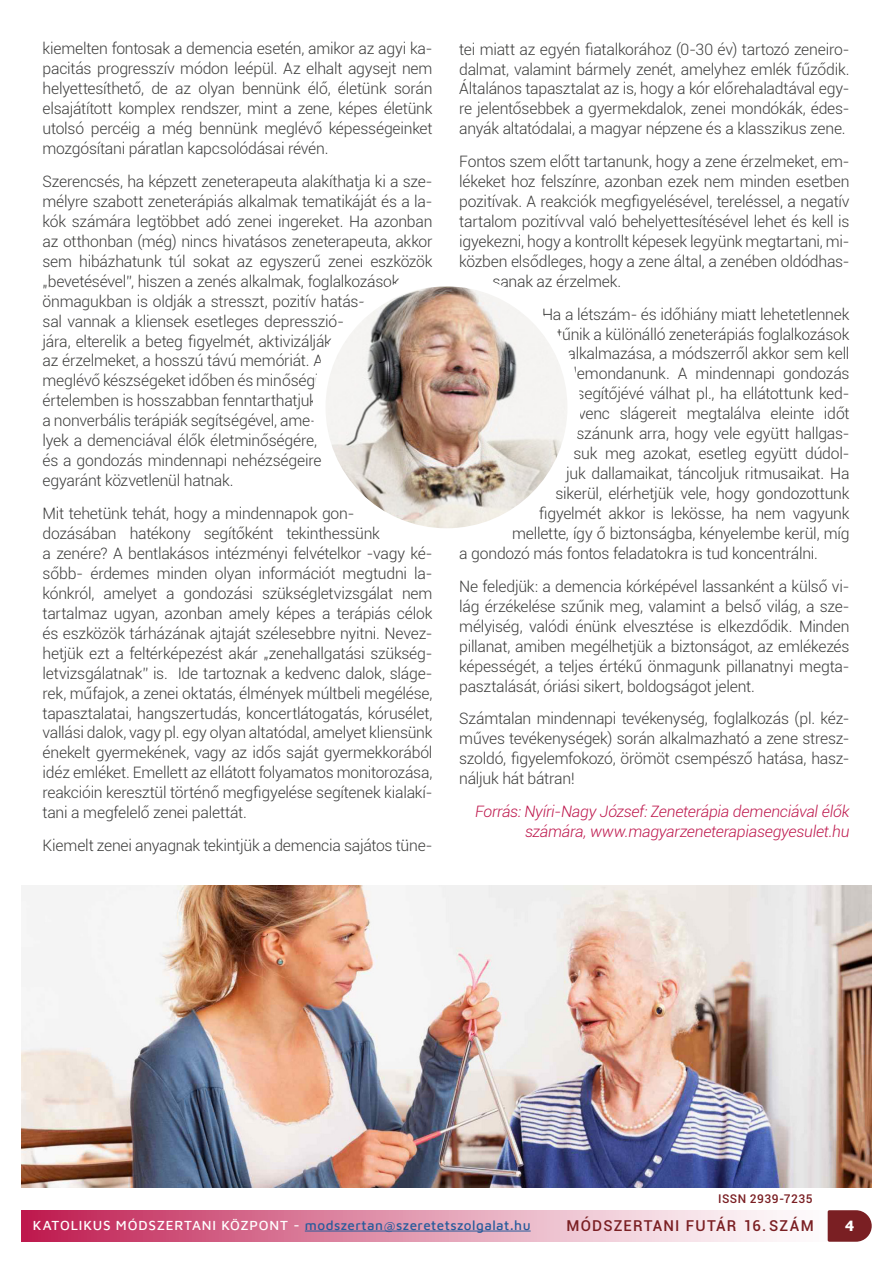
<style>
.page{position:relative;width:893px;height:1263px;background:#fff}
.page>*{position:absolute;margin:0;border:0;box-sizing:border-box;transform-origin:0 0}
.t1{font:300 15.75px/20px "Roboto";letter-spacing:-.015em;color:#3c3c3b;text-align:justify}
.t2{font:italic 300 15.75px/20px "Roboto";letter-spacing:-.015em;color:#be184d;text-align:right}
.t3{font:700 15.75px "Maven Pro";color:#fff}
.t4{font:500 15px "Roboto";letter-spacing:.08em;color:#7a1f23}
.t5{font:500 13.5px "Maven Pro";letter-spacing:.035em;color:#275b9b}
.t6{font:500 12px "Roboto";letter-spacing:.04em;color:#7a1f23}
.s1{color:#fff}
</style>
<div class="page">
<div style="left:21px;top:1210px;width:837px;height:32px;background:linear-gradient(to right,#bf2356,#fff)"></div>
<hr style="left:305px;top:1231px;width:226px;height:1px;background:#275b9b">
<svg style="left:828px;top:1210px;width:44px;height:32px"></svg>
<img style="left:21px;top:886px;width:851px;height:302px">
<img style="left:327px;top:288px;width:239px;height:239px">
<div style="left:313px;top:274px;width:267px;height:267px;border:13px solid #fff;border-radius:50%"></div>
<p class="t1" style="left:43px;top:38px;width:392px">kiemelten fontosak a demencia esetén, amikor az agyi ka&shy;pacitás progresszív módon leépül. Az elhalt agysejt nem helyettesíthető, de az olyan bennünk élő, életünk során elsajátított komplex rendszer, mint a zene, képes életünk utolsó percéig a még bennünk meglévő képességeinket mozgósítani páratlan kapcsolódásai révén.</p>
<p class="t1" style="left:43px;top:171px;width:392px;text-align:left">Szerencsés, ha képzett zeneterapeuta alakíthatja ki a sze&shy;mélyre szabott zeneterápiás alkalmak tematikáját és a la&shy;kók számára legtöbbet adó zenei ingereket. Ha azonban az otthonban (még) nincs hivatásos zeneterapeuta, akkor sem hibázhatunk túl sokat az egyszerű zenei eszközök „bevetésével”, hiszen a zenés alkalmak, foglalkozások önmagukban is oldják a stresszt, pozitív hatás-<br>sal vannak a kliensek esetleges depresszió-<br>jára, elterelik a beteg figyelmét, aktivizálják<br>az érzelmeket, a hosszú távú memóriát. A<br>meglévő készségeket időben és minőségi<br>értelemben is hosszabban fenntarthatjuk<br>a nonverbális terápiák segítségével, ame-<br>lyek a demenciával élők életminőségére,<br>és a gondozás mindennapi nehézségeire<br>egyaránt közvetlenül hatnak.</p>
<p class="t1" style="left:43px;top:503px;width:392px;text-align:left">Mit tehetünk tehát, hogy a mindennapok gon&shy;dozásában hatékony segítőként tekinthessünk<br>a zenére? A bentlakásos intézményi felvételkor -vagy ké&shy;sőbb- érdemes minden olyan információt megtudni la&shy;kónkról, amelyet a gondozási szükségletvizsgálat nem tartalmaz ugyan, azonban amely képes a terápiás célok és eszközök tárházának ajtaját szélesebbre nyitni. Nevez&shy;hetjük ezt a feltérképezést akár „zenehallgatási szükség&shy;letvizsgálatnak” is. Ide tartoznak a kedvenc dalok, sláge&shy;rek, műfajok, a zenei oktatás, élmények múltbeli megélése, tapasztalatai, hangszertudás, koncertlátogatás, kórusélet, vallási dalok, vagy pl. egy olyan altatódal, amelyet kliensünk énekelt gyermekének, vagy az idős saját gyermekkorából idéz emléket. Emellett az ellátott folyamatos monitorozása, reakcióin keresztül történő megfigyelése segítenek kialakí&shy;tani a megfelelő zenei palettát.</p>
<p class="t1" style="left:43px;top:835px;width:392px">Kiemelt zenei anyagnak tekintjük a demencia sajátos tüne-</p>
<p class="t1" style="left:459px;top:38px;width:392px">tei miatt az egyén fiatalkorához (0-30 év) tartozó zeneiro&shy;dalmat, valamint bármely zenét, amelyhez emlék fűződik.<br>Általános tapasztalat az is, hogy a kór előrehaladtával egy&shy;re jelentősebbek a gyermekdalok, zenei mondókák, édes&shy;anyák altatódalai, a magyar népzene és a klasszikus zene.</p>
<p class="t1" style="left:459px;top:151px;width:392px">Fontos szem előtt tartanunk, hogy a zene érzelmeket, em-</p>
<p class="t1" style="left:459px;top:171px;width:392px">lékeket hoz felszínre, azonban ezek nem minden esetben</p>
<p class="t1" style="left:459px;top:191px;width:392px">pozitívak. A reakciók megfigyelésével, tereléssel, a negatív</p>
<p class="t1" style="left:459px;top:211px;width:392px">tartalom pozitívval való behelyettesítésével lehet és kell is</p>
<p class="t1" style="left:459px;top:231px;width:392px">igyekezni, hogy a kontrollt képesek legyünk megtartani, mi-</p>
<p class="t1" style="left:459px;top:251px;width:392px">közben elsődleges, hogy a zene által, a zenében oldódhas-</p>
<p class="t1" style="left:493px;top:271px;width:130px">sanak az érzelmek.</p>
<p class="t1" style="left:542px;top:303px;width:309px">Ha a létszám- és időhiány miatt lehetetlennek</p>
<p class="t1" style="left:557px;top:323px;width:294px">tűnik a különálló zeneterápiás foglalkozások</p>
<p class="t1" style="left:568px;top:343px;width:283px">alkalmazása, a módszerről akkor sem kell</p>
<p class="t1" style="left:574px;top:363px;width:278px">lemondanunk. A mindennapi gondozás</p>
<p class="t1" style="left:577px;top:383px;width:274px">segítőjévé válhat pl., ha ellátottunk ked-</p>
<p class="t1" style="left:578px;top:403px;width:273px">venc slágereit megtalálva eleinte időt</p>
<p class="t1" style="left:577px;top:423px;width:274px">szánunk arra, hogy vele együtt hallgas-</p>
<p class="t1" style="left:573px;top:443px;width:278px">suk meg azokat, esetleg együtt dúdol-</p>
<p class="t1" style="left:566px;top:463px;width:285px">juk dallamaikat, táncoljuk ritmusaikat. Ha</p>
<p class="t1" style="left:555px;top:483px;width:296px">sikerül, elérhetjük vele, hogy gondozottunk</p>
<p class="t1" style="left:539px;top:503px;width:312px">figyelmét akkor is lekösse, ha nem vagyunk</p>
<p class="t1" style="left:512px;top:523px;width:339px">mellette, így ő biztonságba, kényelembe kerül, míg</p>
<p class="t1" style="left:459px;top:543px;width:360px">a gondozó más fontos feladatokra is tud koncentrálni.</p>
<p class="t1" style="left:459px;top:576px;width:392px">Ne feledjük: a demencia kórképével lassanként a külső vi&shy;lág érzékelése szűnik meg, valamint a belső világ, a sze&shy;mélyiség, valódi énünk elvesztése is elkezdődik. Minden pillanat, amiben megélhetjük a biztonságot, az emlékezés képességét, a teljes értékű önmagunk pillanatnyi megta&shy;pasztalását, óriási sikert, boldogságot jelent.</p>
<p class="t1" style="left:459px;top:708px;width:392px">Számtalan mindennapi tevékenység, foglalkozás (pl. kéz&shy;műves tevékenységek) során alkalmazható a zene stres - szoldó, figyelemfokozó, örömöt csempésző hatása, hasz&shy;náljuk hát bátran!</p>
<p class="t2" style="left:475px;top:801px;width:376px">Forrás: Nyíri-Nagy József: Zeneterápia demenciával élők számára, www.magyarzeneterapiasegyesulet.hu</p>
<p class="t6" style="left:718px;top:1190px;width:96px">ISSN 2939-7235</p>
<p class="t5" style="left:33px;top:1216px;width:499px"><span class="s1">KATOLIKUS MÓDSZERTANI KÖZPONT -</span> modszertan@szeretetszolgalat.hu</p>
<p class="t4" style="left:566px;top:1215px;width:249px">MÓDSZERTANI FUTÁR 16. SZÁM</p>
<p class="t3" style="left:845px;top:1214px;width:11px">4</p>
</div>
